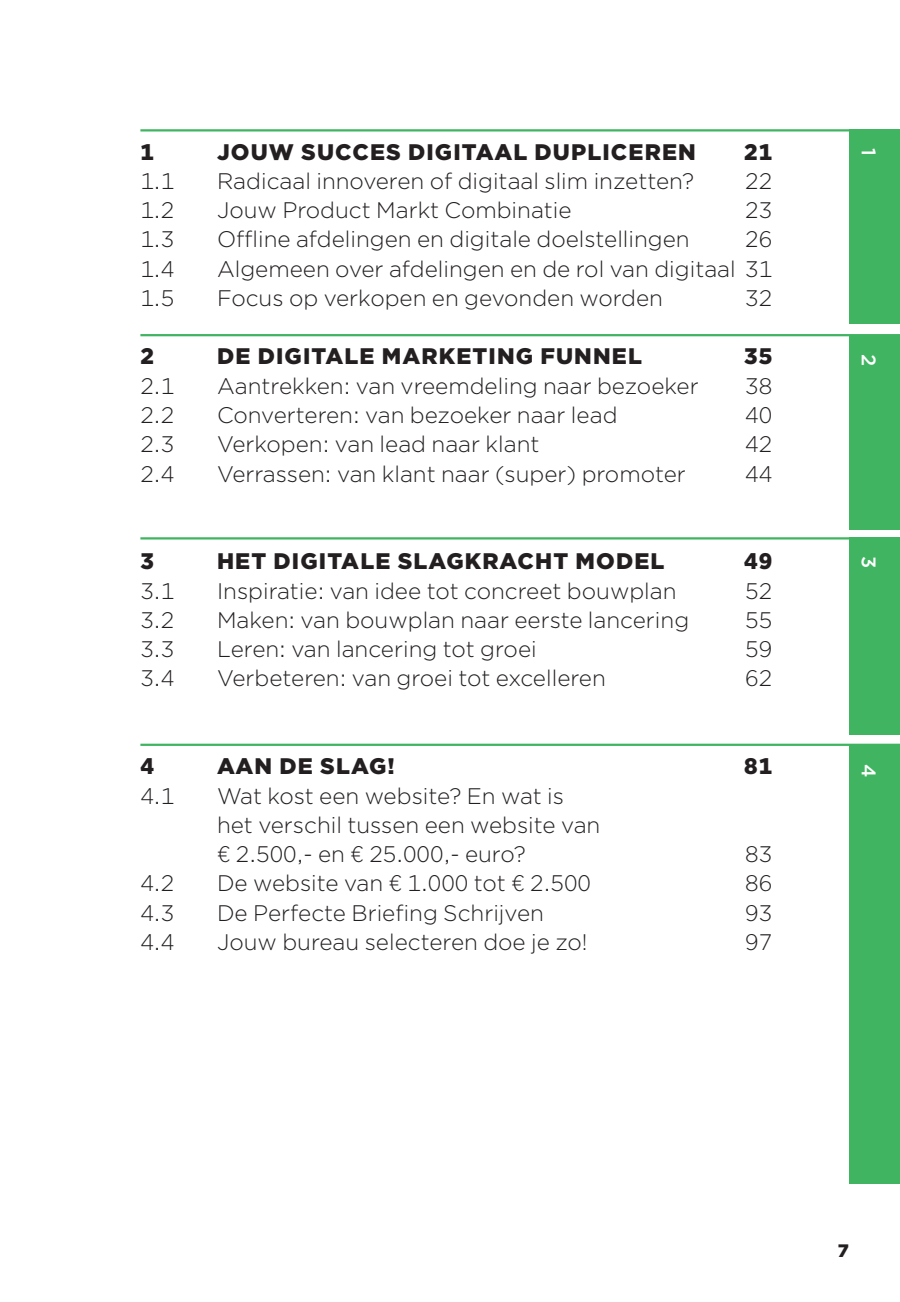
<style>
.page{position:relative;width:900px;height:1302px;background:#fff}
.page>*{position:absolute;margin:0;border:0;box-sizing:border-box;transform-origin:0 0}
.t1{font:300 22.5px/29.2px "Gotham";color:#231f20}
.t2{font:900 22.5px "Gotham";letter-spacing:.05em;color:#231f20}
.t3{font:500 19.8px "Gotham";color:#fff}
.t4{font:900 18px "Gotham";color:#231f20}
</style>
<div class="page">
<div style="left:848px;top:129px;width:51px;height:195px;background:#40b461"></div>
<div style="left:848px;top:335px;width:51px;height:194px;background:#40b461"></div>
<div style="left:848px;top:537px;width:51px;height:197px;background:#40b461"></div>
<div style="left:848px;top:744px;width:51px;height:439px;background:#40b461"></div>
<hr style="left:140px;top:129px;width:759px;height:2px;background:#40b461">
<hr style="left:140px;top:334px;width:759px;height:2px;background:#40b461">
<hr style="left:140px;top:537px;width:759px;height:2px;background:#40b461">
<hr style="left:140px;top:743px;width:759px;height:2px;background:#40b461">
<p class="t2" style="left:140px;top:141px;width:15px">1</p>
<p class="t2" style="left:217px;top:141px;width:480px">JOUW SUCCES DIGITAAL DUPLICEREN</p>
<p class="t2" style="left:744px;top:141px;width:30px">21</p>
<p class="t1" style="left:140px;top:167px;width:35px">1.1</p>
<p class="t1" style="left:217px;top:167px;width:478px">Radicaal innoveren of digitaal slim inzetten?</p>
<p class="t1" style="left:745px;top:167px;width:28px">22</p>
<p class="t1" style="left:140px;top:197px;width:35px">1.2</p>
<p class="t1" style="left:217px;top:197px;width:356px">Jouw Product Markt Combinatie</p>
<p class="t1" style="left:745px;top:197px;width:28px">23</p>
<p class="t1" style="left:140px;top:226px;width:35px">1.3</p>
<p class="t1" style="left:217px;top:226px;width:474px">Offline afdelingen en digitale doelstellingen</p>
<p class="t1" style="left:745px;top:226px;width:28px">26</p>
<p class="t1" style="left:140px;top:255px;width:35px">1.4</p>
<p class="t1" style="left:217px;top:255px;width:556px">Algemeen over afdelingen en de rol van digitaal 31</p>
<p class="t1" style="left:140px;top:284px;width:35px">1.5</p>
<p class="t1" style="left:217px;top:284px;width:447px">Focus op verkopen en gevonden worden</p>
<p class="t1" style="left:745px;top:284px;width:28px">32</p>
<p class="t2" style="left:140px;top:346px;width:15px">2</p>
<p class="t2" style="left:217px;top:346px;width:426px">DE DIGITALE MARKETING FUNNEL</p>
<p class="t2" style="left:744px;top:346px;width:30px">35</p>
<p class="t1" style="left:140px;top:372px;width:35px">2.1</p>
<p class="t1" style="left:217px;top:372px;width:483px">Aantrekken: van vreemdeling naar bezoeker</p>
<p class="t1" style="left:745px;top:372px;width:28px">38</p>
<p class="t1" style="left:140px;top:401px;width:35px">2.2</p>
<p class="t1" style="left:217px;top:401px;width:402px">Converteren: van bezoeker naar lead</p>
<p class="t1" style="left:745px;top:401px;width:28px">40</p>
<p class="t1" style="left:140px;top:431px;width:35px">2.3</p>
<p class="t1" style="left:217px;top:431px;width:324px">Verkopen: van lead naar klant</p>
<p class="t1" style="left:745px;top:431px;width:28px">42</p>
<p class="t1" style="left:140px;top:460px;width:35px">2.4</p>
<p class="t1" style="left:217px;top:460px;width:470px">Verrassen: van klant naar (super) promoter</p>
<p class="t1" style="left:745px;top:460px;width:28px">44</p>
<p class="t2" style="left:140px;top:551px;width:15px">3</p>
<p class="t2" style="left:217px;top:551px;width:449px">HET DIGITALE SLAGKRACHT MODEL</p>
<p class="t2" style="left:744px;top:551px;width:30px">49</p>
<p class="t1" style="left:140px;top:577px;width:35px">3.1</p>
<p class="t1" style="left:217px;top:577px;width:461px">Inspiratie: van idee tot concreet bouwplan</p>
<p class="t1" style="left:745px;top:577px;width:28px">52</p>
<p class="t1" style="left:140px;top:606px;width:35px">3.2</p>
<p class="t1" style="left:217px;top:606px;width:473px">Maken: van bouwplan naar eerste lancering</p>
<p class="t1" style="left:745px;top:606px;width:28px">55</p>
<p class="t1" style="left:140px;top:635px;width:35px">3.3</p>
<p class="t1" style="left:217px;top:635px;width:321px">Leren: van lancering tot groei</p>
<p class="t1" style="left:745px;top:635px;width:28px">59</p>
<p class="t1" style="left:140px;top:665px;width:35px">3.4</p>
<p class="t1" style="left:217px;top:665px;width:390px">Verbeteren: van groei tot excelleren</p>
<p class="t1" style="left:745px;top:665px;width:28px">62</p>
<p class="t2" style="left:140px;top:756px;width:15px">4</p>
<p class="t2" style="left:217px;top:756px;width:179px">AAN DE SLAG!</p>
<p class="t2" style="left:744px;top:756px;width:30px">81</p>
<p class="t1" style="left:140px;top:782px;width:35px">4.1</p>
<p class="t1" style="left:217px;top:782px;width:385px">Wat kost een website? En wat is het verschil tussen een website van € 2.500,- en € 25.000,- euro?</p>
<p class="t1" style="left:745px;top:840px;width:28px">83</p>
<p class="t1" style="left:140px;top:869px;width:35px">4.2</p>
<p class="t1" style="left:217px;top:869px;width:375px">De website van € 1.000 tot € 2.500</p>
<p class="t1" style="left:745px;top:869px;width:28px">86</p>
<p class="t1" style="left:140px;top:899px;width:35px">4.3</p>
<p class="t1" style="left:217px;top:899px;width:328px">De Perfecte Briefing Schrijven</p>
<p class="t1" style="left:745px;top:899px;width:28px">93</p>
<p class="t1" style="left:140px;top:928px;width:35px">4.4</p>
<p class="t1" style="left:217px;top:928px;width:372px">Jouw bureau selecteren doe je zo!</p>
<p class="t1" style="left:745px;top:928px;width:28px">97</p>
<p class="t3" style="left:877px;top:148px;width:9px;rotate:90deg">1</p>
<p class="t3" style="left:877px;top:354px;width:14px;rotate:90deg">2</p>
<p class="t3" style="left:877px;top:556px;width:14px;rotate:90deg">3</p>
<p class="t3" style="left:877px;top:764px;width:15px;rotate:90deg">4</p>
<p class="t4" style="left:837px;top:1242px;width:13px">7</p>
</div>
